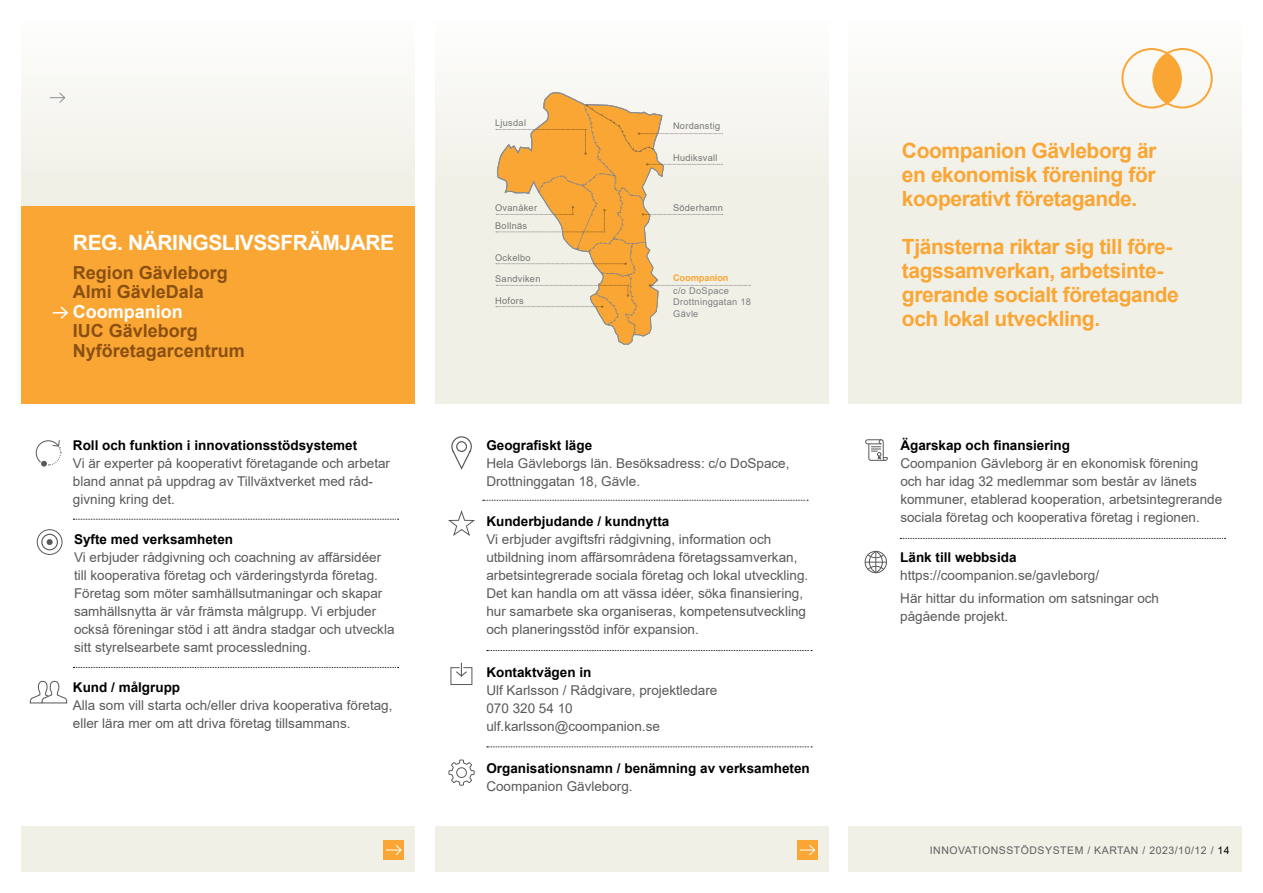
<style>
.page{position:relative;width:1263px;height:893px;background:#fff}
.page>*{position:absolute;margin:0;border:0;box-sizing:border-box;transform-origin:0 0}
.t1{font:700 21px/24px "Arial";letter-spacing:-.02em;color:#faa634;text-align:justify}
.t2{font:700 21px "Arial";letter-spacing:-.02em;color:#fff}
.t3{font:700 18px "Arial";color:#8a5011}
.t4{font:700 18px "Arial";color:#fff}
.t5{font:13.5px/18px "Arial";color:#58595b}
.t6{font:700 13.5px "Arial";color:#000}
.t7{font:10.5px "Arial";letter-spacing:.05em;color:#5d5d60}
.t8{font:9.3px/11.1px "Arial";letter-spacing:.03em;color:#7c7e81}
.t9{font:700 9.3px "Arial";letter-spacing:-.01em;color:#faa634}
.s1{color:#000}
</style>
<div class="page">
<div style="left:848px;top:827px;width:394px;height:45px;background:#f1f0e7"></div>
<div style="left:435px;top:827px;width:393px;height:45px;background:#f1f0e7"></div>
<div style="left:21px;top:827px;width:394px;height:45px;background:#f1f0e7"></div>
<div style="left:21px;top:21px;width:394px;height:371px;background:#f6f5f0"></div>
<svg style="left:50px;top:92px;width:16px;height:11px"></svg>
<div style="left:21px;top:206px;width:394px;height:198px;background:#faa634"></div>
<div style="left:435px;top:21px;width:393px;height:383px;background:linear-gradient(to right,#f6f5ef,#f5f4ee)"></div>
<div style="left:848px;top:21px;width:394px;height:383px;background:linear-gradient(to bottom,#f9f8f4,#eeede2)"></div>
<svg style="left:53px;top:306px;width:16px;height:13px"></svg>
<div style="left:384px;top:841px;width:20px;height:19px;background:#faa634"></div>
<div style="left:797px;top:841px;width:20px;height:19px;background:#faa634"></div>
<svg style="left:386px;top:845px;width:16px;height:11px"></svg>
<svg style="left:800px;top:845px;width:16px;height:11px"></svg>
<svg style="left:73px;top:519px;width:326px;height:1px"></svg>
<svg style="left:73px;top:667px;width:326px;height:1px"></svg>
<svg style="left:483px;top:500px;width:325px;height:1px"></svg>
<svg style="left:487px;top:650px;width:325px;height:1px"></svg>
<svg style="left:900px;top:538px;width:325px;height:1px"></svg>
<svg style="left:487px;top:746px;width:325px;height:1px"></svg>
<svg style="left:496px;top:93px;width:255px;height:251px;background:#f0d5ac"></svg>
<div style="left:1121px;top:48px;width:61px;height:60px;border:2px solid #faa634;border-radius:50%"></div>
<div style="left:1152px;top:48px;width:61px;height:60px;border:2px solid #faa634;border-radius:50%"></div>
<div style="left:1153px;top:53px;width:28px;height:50px;background:#faa634;border-radius:50%"></div>
<svg style="left:35px;top:440px;width:26px;height:27px"></svg>
<div style="left:37px;top:529px;width:26px;height:26px;border:1px solid #58595b;border-radius:50%"></div>
<div style="left:41px;top:534px;width:17px;height:16px;border:1px solid #58595b;border-radius:50%"></div>
<svg style="left:47px;top:539px;width:6px;height:6px"></svg>
<svg style="left:29px;top:680px;width:39px;height:24px"></svg>
<svg style="left:451px;top:436px;width:21px;height:34px"></svg>
<svg style="left:448px;top:510px;width:27px;height:26px"></svg>
<svg style="left:450px;top:663px;width:23px;height:22px"></svg>
<svg style="left:448px;top:759px;width:27px;height:27px"></svg>
<svg style="left:865px;top:439px;width:23px;height:22px"></svg>
<svg style="left:865px;top:551px;width:22px;height:22px"></svg>
<p class="t2" style="left:73px;top:228px;width:323px">REG. NÄRINGSLIVSSFRÄMJARE</p>
<p class="t3" style="left:73px;top:260px;width:157px">Region Gävleborg</p>
<p class="t3" style="left:73px;top:279px;width:133px">Almi GävleDala</p>
<p class="t4" style="left:73px;top:299px;width:111px">Coompanion</p>
<p class="t3" style="left:73px;top:318px;width:127px">IUC Gävleborg</p>
<p class="t3" style="left:73px;top:338px;width:174px">Nyföretagarcentrum</p>
<p class="t6" style="left:73px;top:436px;width:286px">Roll och funktion i innovationsstödsystemet</p>
<p class="t5" style="left:73px;top:454px;width:319px">Vi är experter på kooperativt företagande och arbetar bland annat på uppdrag av Tillväxtverket med råd&shy;givning kring det.</p>
<p class="t6" style="left:74px;top:530px;width:161px">Syfte med verksamheten</p>
<p class="t5" style="left:74px;top:548px;width:322px">Vi erbjuder rådgivning och coachning av affärsidéer till kooperativa företag och värderingstyrda företag.<br>Företag som möter samhällsutmaningar och skapar samhällsnytta är vår främsta målgrupp. Vi erbjuder också föreningar stöd i att ändra stadgar och utveckla sitt styrelsearbete samt processledning.</p>
<p class="t6" style="left:73px;top:678px;width:109px">Kund / målgrupp</p>
<p class="t5" style="left:73px;top:697px;width:321px">Alla som vill starta och/eller driva kooperativa företag, eller lära mer om att driva företag tillsammans.</p>
<p class="t8" style="left:495px;top:117px;width:32px">Ljusdal</p>
<p class="t8" style="left:673px;top:120px;width:49px">Nordanstig</p>
<p class="t8" style="left:495px;top:202px;width:43px">Ovanåker</p>
<p class="t8" style="left:495px;top:220px;width:33px">Bollnäs</p>
<p class="t8" style="left:495px;top:252px;width:37px">Ockelbo</p>
<p class="t8" style="left:495px;top:273px;width:47px">Sandviken</p>
<p class="t8" style="left:495px;top:295px;width:30px">Hofors</p>
<p class="t8" style="left:673px;top:152px;width:46px">Hudiksvall</p>
<p class="t8" style="left:673px;top:202px;width:51px">Söderhamn</p>
<p class="t9" style="left:673px;top:271px;width:57px">Coompanion</p>
<p class="t8" style="left:673px;top:285px;width:57px">c/o DoSpace</p>
<p class="t8" style="left:673px;top:297px;width:79px">Drottninggatan 18<br>Gävle</p>
<p class="t6" style="left:486px;top:436px;width:107px">Geografiskt läge</p>
<p class="t5" style="left:486px;top:454px;width:305px">Hela Gävleborgs län. Besöksadress: c/o DoSpace,<br>Drottninggatan 18, Gävle.</p>
<p class="t6" style="left:486px;top:512px;width:185px">Kunderbjudande / kundnytta</p>
<p class="t5" style="left:486px;top:530px;width:323px">Vi erbjuder avgiftsfri rådgivning, information och utbildning inom affärsområdena företagssamverkan, arbetsintegrerade sociala företag och lokal utveckling.<br>Det kan handla om att vässa idéer, söka finansiering, hur samarbete ska organiseras, kompetensutveckling och planeringsstöd inför expansion.</p>
<p class="t6" style="left:486px;top:662px;width:107px">Kontaktvägen in</p>
<p class="t5" style="left:486px;top:681px;width:233px">Ulf Karlsson / Rådgivare, projektledare</p>
<p class="t5" style="left:486px;top:699px;width:88px">070 320 54 10</p>
<p class="t5" style="left:486px;top:717px;width:175px">ulf.karlsson@coompanion.se</p>
<p class="t6" style="left:486px;top:759px;width:325px">Organisationsnamn / benämning av verksamheten</p>
<p class="t5" style="left:486px;top:777px;width:148px">Coompanion Gävleborg.</p>
<p class="t1" style="left:902px;top:139px;width:256px">Coompanion Gävleborg är en ekonomisk förening för kooperativt företagande.</p>
<p class="t1" style="left:902px;top:235px;width:278px;text-align:left">Tjänsterna riktar sig till före&shy;tagssamverkan, arbetsinte&shy;grerande socialt företagande och lokal utveckling.</p>
<p class="t6" style="left:900px;top:436px;width:171px">Ägarskap och finansiering</p>
<p class="t5" style="left:900px;top:454px;width:323px">Coompanion Gävleborg är en ekonomisk förening och har idag 32 medlemmar som består av länets kommuner, etablerad kooperation, arbetsintegrerande sociala företag och kooperativa företag i regionen.</p>
<p class="t6" style="left:900px;top:548px;width:118px">Länk till webbsida</p>
<p class="t5" style="left:900px;top:566px;width:200px">https://coompanion.se/gavleborg/</p>
<p class="t5" style="left:900px;top:589px;width:260px">Här hittar du information om satsningar och pågående projekt.</p>
<p class="t7" style="left:930px;top:843px;width:301px">INNOVATIONSSTÖDSYSTEM / KARTAN / 2023/10/12 / <span class="s1">14</span></p>
</div>
